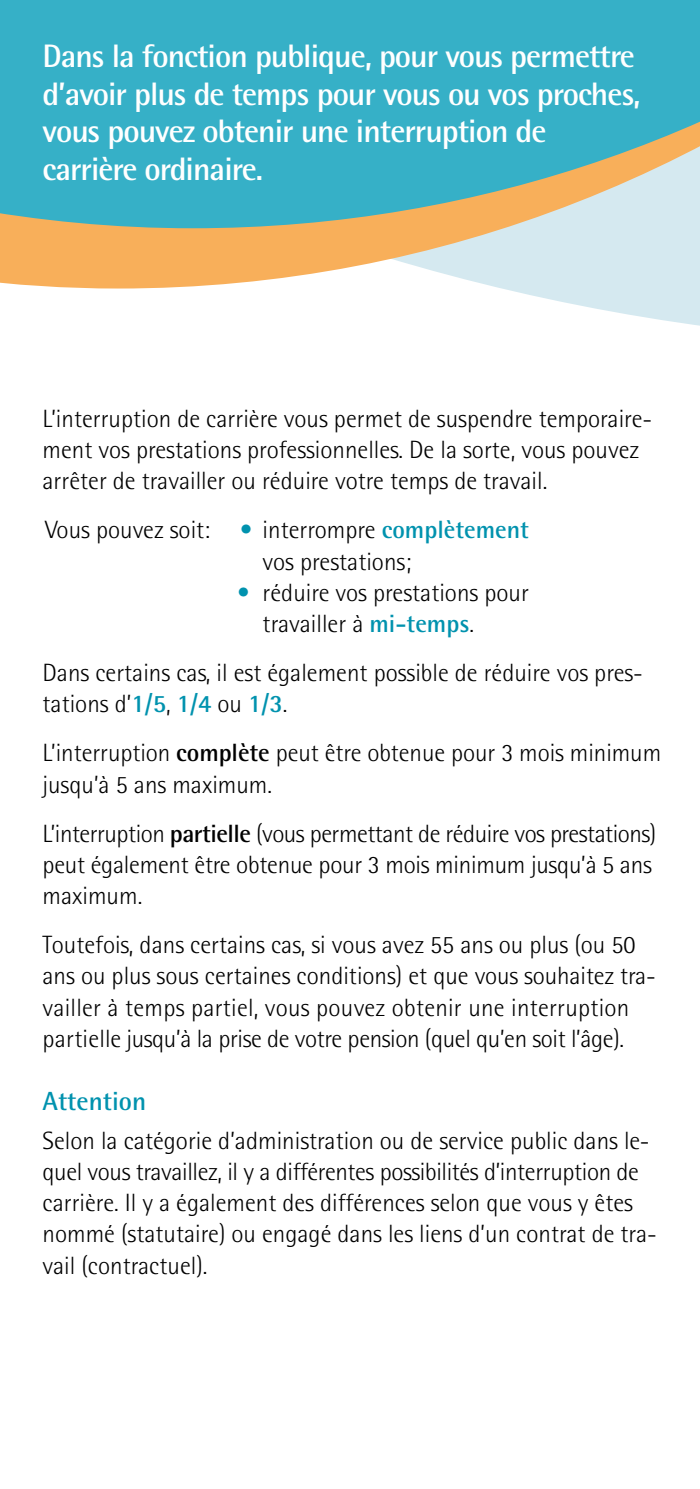
<style>
.page{position:relative;width:700px;height:1489px;background:#fff}
.page>*{position:absolute;margin:0;border:0;box-sizing:border-box;transform-origin:0 0}
.Introductie{font:700 32.5px/37.5px "Rotis Semi Sans";letter-spacing:-.03em;color:#fff}
.Ondertitel_klein{font:700 26.25px "Rotis Semi Sans";color:#0092ae}
.Body{font:300 25px/31.2px "Rotis Semi Sans";color:#000}
.Body_met_1_bolletje{font:300 25px/31.2px "Rotis Semi Sans";color:#000}
.s1{color:#0092ae}
.s2{font-weight:700;color:#0092ae}
.s3{font-weight:700}
</style>
<div class="page">
<svg style="left:87px;top:288px;width:613px;height:38px"></svg>
<svg style="left:0;top:228px;width:700px;height:60px;background:#eccba0"></svg>
<svg style="left:0;top:0;width:700px;height:228px;background:#4ab2c1"></svg>
<p class="Introductie" style="left:43px;top:37px;width:599px">Dans la fonction publique, pour vous permettre d’avoir plus de temps pour vous ou vos proches, vous pouvez obtenir une interruption de carrière ordinaire.</p>
<p class="Body" style="left:43px;top:403px;width:611px">L’interruption de carrière vous permet de suspendre temporaire&shy;ment vos prestations professionnelles. De la sorte, vous pouvez arrêter de travailler ou réduire votre temps de travail.</p>
<p class="Body_met_1_bolletje" style="left:263px;top:514px;width:268px;text-indent:-217px">Vous pouvez soit: <span class="s1">•</span> interrompre <span class="s2">complètement </span>vos prestations;</p>
<p class="Body_met_1_bolletje" style="left:263px;top:576px;width:268px;text-indent:-25px"><span class="s1">•</span> réduire vos prestations pour travailler à <span class="s2">mi-temps</span>.</p>
<p class="Body" style="left:43px;top:657px;width:602px">Dans certains cas, il est également possible de réduire vos pres&shy;tations d’<span class="s2">1/5</span>, <span class="s2">1/4</span> ou <span class="s2">1/3</span>.</p>
<p class="Body" style="left:43px;top:737px;width:620px">L’interruption <span class="s3">complète</span> peut être obtenue pour 3 mois minimum jusqu’à 5 ans maximum.</p>
<p class="Body" style="left:43px;top:817px;width:615px">L’interruption <span class="s3">partielle</span> (vous permettant de réduire vos prestations) peut également être obtenue pour 3 mois minimum jusqu’à 5 ans maximum.</p>
<p class="Body" style="left:43px;top:929px;width:615px">Toutefois, dans certains cas, si vous avez 55 ans ou plus (ou 50 ans ou plus sous certaines conditions) et que vous souhaitez tra&shy;vailler à temps partiel, vous pouvez obtenir une interruption partielle jusqu’à la prise de votre pension (quel qu’en soit l’âge).</p>
<p class="Ondertitel_klein" style="left:43px;top:1085px;width:105px">Attention</p>
<p class="Body" style="left:43px;top:1124px;width:616px">Selon la catégorie d’administration ou de service public dans le&shy;quel vous travaillez, il y a différentes possibilités d’interruption de carrière. Il y a également des différences selon que vous y êtes nommé (statutaire) ou engagé dans les liens d’un contrat de tra&shy;vail (contractuel).</p>
</div>
